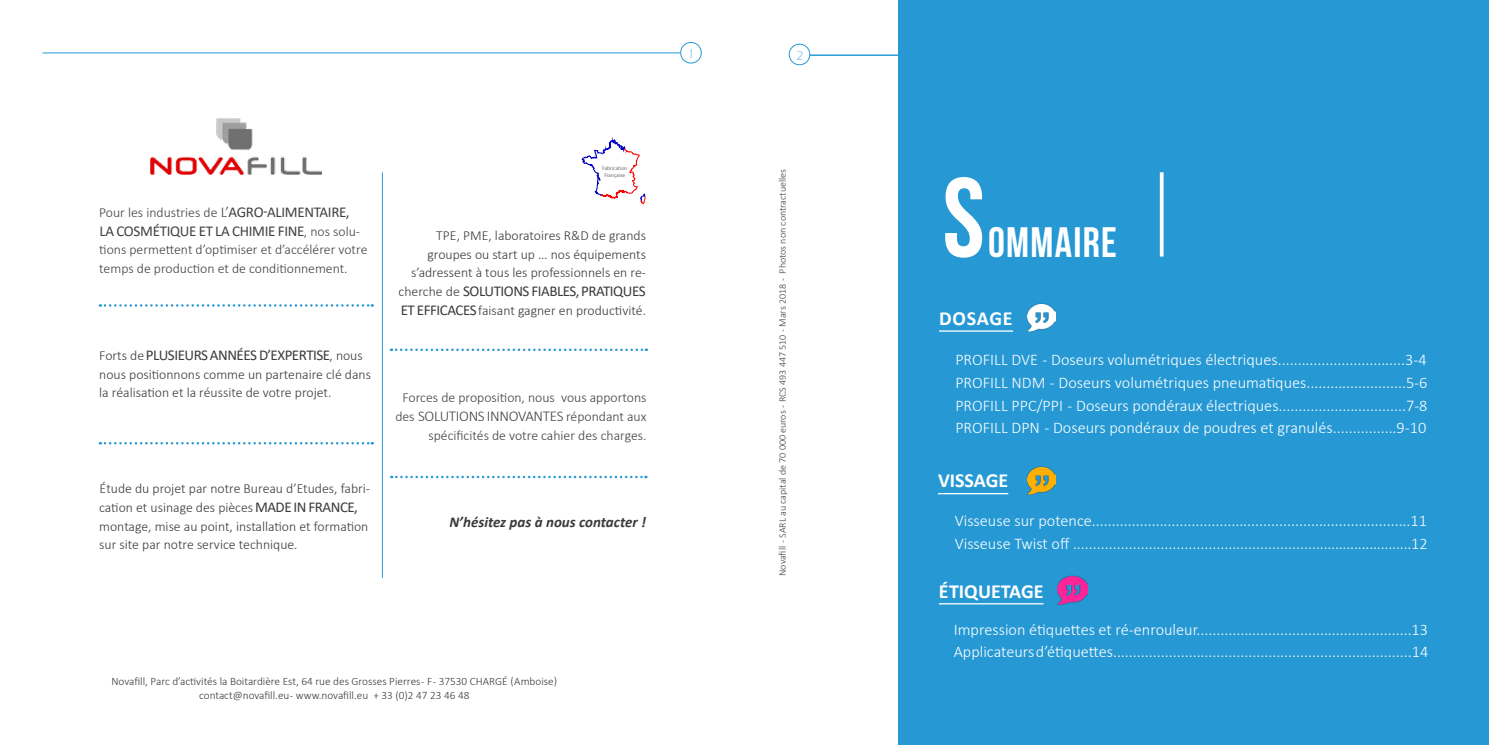
<style>
.page{position:relative;width:1489px;height:745px;background:#fff}
.page>*{position:absolute;margin:0;border:0;box-sizing:border-box;transform-origin:0 0}
.t1{font:112.5px "Bebas Neue";color:#fff}
.t2{font:42.5px "Bebas Neue";letter-spacing:.03em;color:#fff}
.t3{font:700 20px "Calibri";color:#fff}
.t4{font:300 16.25px/22.5px "Calibri";color:#fff}
.t5{font:15px "Calibri";letter-spacing:-.03em;color:#3a3a39}
.t6{font:15px "Calibri";letter-spacing:-.02em;color:#414042}
.t7{font:300 15px "Calibri";letter-spacing:-.02em;color:#414042}
.t8{font:italic 700 15px "Calibri";color:#3a3a39}
.t9{font:300 13.75px/18.8px "Calibri";color:#3a3a39}
.t10{font:300 13.75px/18.8px "Calibri";color:#414042}
.t11{font:300 12.5px "Eras ITC";color:#2699d5}
.t12{font:300 11.25px/13.8px "Calibri";color:#3a3a39;text-align:center}
.t13{font:300 10px "Calibri";color:#414042}
.t14{font:5.5px/6.6px "Myriad Pro";color:#717171;text-align:center}
.s1{font-size:15px}
.s2{font-weight:400;font-size:15px}
.s3{font-weight:300;font-size:13.75px}
.s4{font-size:13.75px}
</style>
<div class="page">
<div style="left:898px;top:0;width:590px;height:744px;background:#2699d5"></div>
<svg style="left:1159px;top:172px;width:4px;height:84px"></svg>
<hr style="left:938px;top:602px;width:105px;height:2px;background:#fff">
<hr style="left:938px;top:492px;width:70px;height:2px;background:#fff">
<hr style="left:939px;top:330px;width:74px;height:1px;background:#fff">
<div style="left:789px;top:44px;width:21px;height:21px;border:1px solid #2699d5;border-radius:50%"></div>
<hr style="left:810px;top:55px;width:331px;height:1px;background:#2699d5">
<img style="left:1027px;top:303px;width:28px;height:28px">
<img style="left:1027px;top:466px;width:28px;height:28px">
<img style="left:1057px;top:575px;width:29px;height:29px">
<div style="left:680px;top:42px;width:21px;height:21px;border:1px solid #2699d5;border-radius:50%"></div>
<hr style="left:43px;top:53px;width:637px;height:1px;background:#2699d5">
<hr style="left:382px;top:172px;width:1px;height:405px;background:#2699d5">
<svg style="left:391px;top:348px;width:256px;height:3px"></svg>
<svg style="left:100px;top:304px;width:273px;height:2px"></svg>
<svg style="left:100px;top:442px;width:273px;height:2px"></svg>
<svg style="left:391px;top:475px;width:255px;height:3px"></svg>
<svg style="left:581px;top:137px;width:65px;height:68px"></svg>
<img style="left:150px;top:118px;width:171px;height:56px">
<p class="t10" style="left:99px;top:203px;width:252px">Pour les industries de <span class="s1">L’</span><span class="s2">AGRO-ALIMENTAIRE,</span></p>
<p class="t6" style="left:100px;top:220px;width:262px">LA COSMÉTIQUE ET LA CHIMIE FINE<span class="s3">, nos solu-</span></p>
<p class="t10" style="left:99px;top:240px;width:270px">tions permettent d’optimiser et d’accélérer votre temps de production et de conditionnement.</p>
<p class="t5" style="left:99px;top:344px;width:265px"><span class="s3">Forts de</span> PLUSIEURS ANNÉES D’EXPERTISE<span class="s3">, nous</span></p>
<p class="t9" style="left:99px;top:364px;width:273px">nous positionnons comme un partenaire clé dans la réalisation et la réussite de votre projet.</p>
<p class="t9" style="left:99px;top:478px;width:272px">Étude du projet par notre Bureau d’Etudes, fabri&shy;cation et usinage des pièces <span class="s2">MADE IN FRANCE, </span>montage, mise au point, installation et formation sur site par notre service technique.</p>
<p class="t14" style="left:602px;top:165px;width:26px">Fabrication<br>Française</p>
<p class="t9" style="left:411px;top:225px;width:236px;text-align:right">TPE, PME, laboratoires R&amp;D de grands groupes ou start up … nos équipements s’adressent à tous les professionnels en re-</p>
<p class="t5" style="left:398px;top:280px;width:248px"><span class="s3">cherche de</span> SOLUTIONS FIABLES, PRATIQUES</p>
<p class="t9" style="left:401px;top:300px;width:247px"><span class="s2">ET EFFICACES</span> faisant gagner en productivité.</p>
<p class="t10" style="left:402px;top:388px;width:245px">Forces de proposition, nous vous apportons</p>
<p class="t7" style="left:395px;top:406px;width:253px"><span class="s4">des</span> SOLUTIONS INNOVANTES <span class="s4">répondant aux</span></p>
<p class="t10" style="left:428px;top:425px;width:220px">spécificités de votre cahier des charges.</p>
<p class="t8" style="left:449px;top:511px;width:198px">N’hésitez pas à nous contacter !</p>
<p class="t12" style="left:111px;top:674px;width:447px">Novafill, Parc d’activités la Boitardière Est, 64 rue des Grosses Pierres - F - 37530 CHARGÉ (Amboise) contact@novafill.eu - www.novafill.eu + 33 (0)2 47 23 46 48</p>
<p class="t11" style="left:687px;top:47px;width:8px">1</p>
<p class="t11" style="left:796px;top:48px;width:8px">2</p>
<p class="t13" style="left:776px;top:575px;width:408px;rotate:-90deg">Novafill - SARL au capital de 70 000 euros - RCS 493 447 510 - Mars 2018 - Photos non contractuelles</p>
<h1 class="t1" style="left:942px;top:156px;width:44px">S</h1>
<h2 class="t2" style="left:988px;top:218px;width:130px">OMMAIRE</h2>
<p class="t3" style="left:939px;top:304px;width:75px">DOSAGE</p>
<p class="t4" style="left:955px;top:348px;width:473px;text-align:justify">PROFILL DVE - Doseurs volumétriques électriques................................3-4<br>PROFILL NDM - Doseurs volumétriques pneumatiques.........................5-6<br>PROFILL PPC/PPI - Doseurs pondéraux électriques................................7-8<br>PROFILL DPN - Doseurs pondéraux de poudres et granulés................9-10</p>
<p class="t3" style="left:938px;top:466px;width:72px">VISSAGE</p>
<p class="t4" style="left:954px;top:509px;width:474px">Visseuse sur potence................................................................................11<br>Visseuse Twist off ......................................................................................12</p>
<p class="t3" style="left:938px;top:576px;width:106px">ÉTIQUETAGE</p>
<p class="t4" style="left:953px;top:617px;width:476px">Impression étiquettes et ré-enrouleur......................................................13<br>Applicateurs d’étiquettes...........................................................................14</p>
</div>
